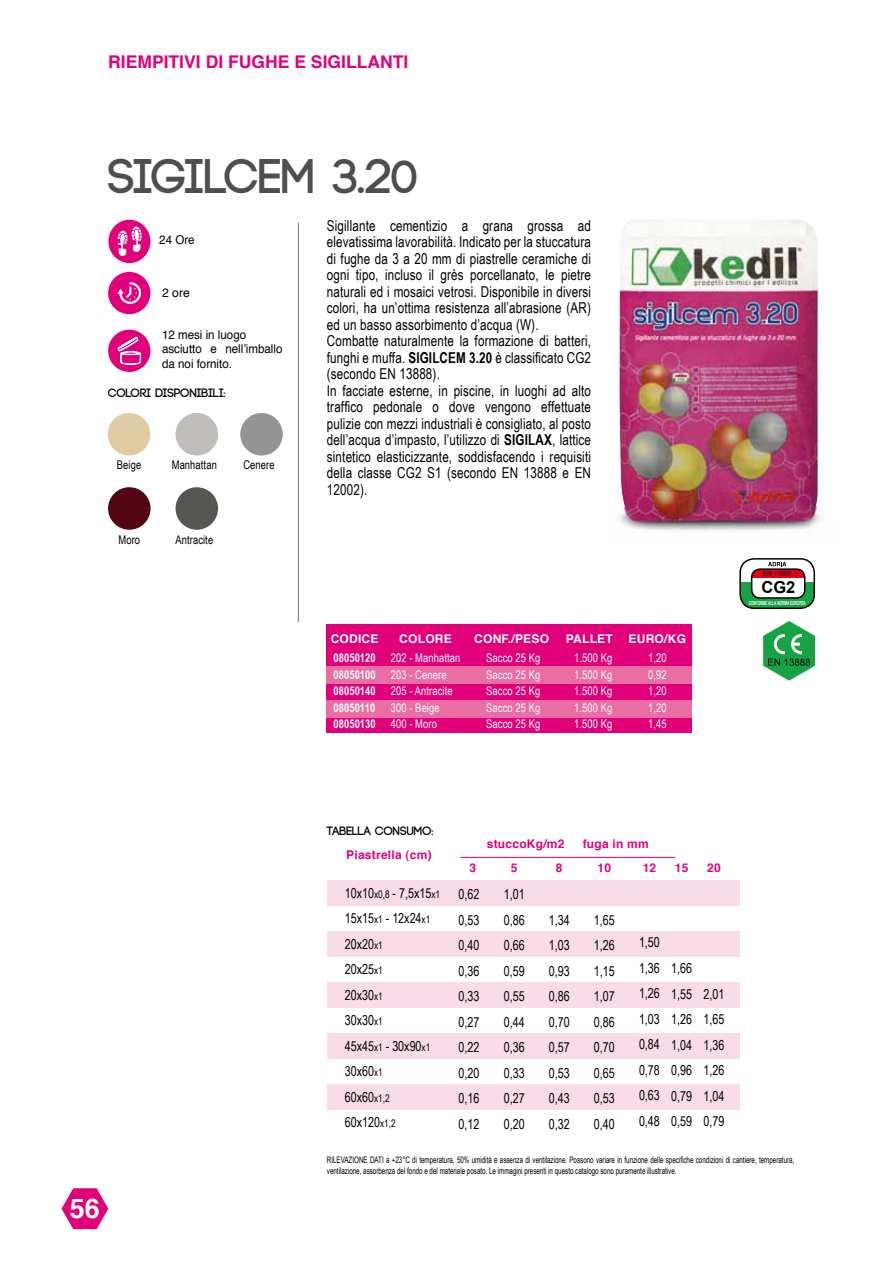
<style>
.page{position:relative;width:893px;height:1263px;background:#fff}
.page>*{position:absolute;margin:0;border:0;box-sizing:border-box;transform-origin:0 0}
.t1{font:700 48.6px "Code";letter-spacing:-.01em;color:#4e4e50}
.t2{font:700 27px "Helvetica";color:#fff}
.t3{font:700 17.55px "Helvetica";color:#e2007a}
.t4{font:700 16.5px "Arial";color:#000}
.t5{font:15px/16.5px "Arial Narrow";letter-spacing:.01em;color:#000;scale:.95 1}
.t6{font:13.8px/25.5px "Arial Narrow";color:#000;text-align:justify;scale:.95 1}
.t7{font:12.15px/14.5px "Helvetica";color:#000;scale:.95 1}
.t8{font:700 12.15px "Code";color:#000}
.t9{font:12.15px "Helvetica";color:#000}
.t10{font:12px/16.5px "Arial Narrow";letter-spacing:.01em;color:#fff;text-align:justify;scale:.95 1}
.t11{font:700 12px "Helvetica";letter-spacing:.02em;color:#e2007a}
.t12{font:700 12px/16.5px "Arial Narrow";letter-spacing:.01em;color:#fff;text-align:justify;scale:.95 1}
.t13{font:700 12px "Helvetica";letter-spacing:.02em;color:#fff}
.t14{font:12px "Arial Narrow";letter-spacing:.01em;color:#000;scale:.95 1}
.t15{font:9px/10.8px "Arial Narrow";letter-spacing:-.005em;color:#000;scale:.85 1}
.t16{font:700 5.55px "Arial Narrow";color:#fff;scale:.7 1}
.s1{font-weight:700}
.s2{font-size:10.5px}
</style>
<div class="page">
<svg style="left:763px;top:621px;width:52px;height:60px"></svg>
<div style="left:740px;top:583px;width:74px;height:25px;background:#17a345"></div>
<div style="left:739px;top:558px;width:76px;height:51px;border:2px solid #000;border-radius:14px"></div>
<div style="left:752px;top:569px;width:53px;height:29px;background:#fff;border-radius:9px"></div>
<div style="left:752px;top:569px;width:53px;height:8px;background:#e2001a"></div>
<div style="left:751px;top:568px;width:54px;height:31px;border:2px solid #000;border-radius:9px"></div>
<svg style="left:764px;top:562px;width:27px;height:14px"></svg>
<img style="left:619px;top:220px;width:204px;height:314px">
<div style="left:108px;top:272px;width:42px;height:42px;background:#e2007a;border-radius:50%"></div>
<svg style="left:117px;top:282px;width:25px;height:22px"></svg>
<div style="left:108px;top:330px;width:42px;height:42px;background:#e2007a;border-radius:50%"></div>
<svg style="left:117px;top:337px;width:24px;height:28px"></svg>
<hr style="left:298px;top:223px;width:1px;height:399px;background:#757577">
<svg style="left:62px;top:1188px;width:46px;height:41px"></svg>
<div style="left:327px;top:880px;width:412px;height:25px;background:#fadce9"></div>
<div style="left:327px;top:931px;width:412px;height:25px;background:#fadce9"></div>
<div style="left:327px;top:982px;width:412px;height:25px;background:#fadce9"></div>
<div style="left:327px;top:1033px;width:412px;height:25px;background:#fadce9"></div>
<div style="left:327px;top:1084px;width:412px;height:25px;background:#fadce9"></div>
<hr style="left:460px;top:857px;width:215px;height:1px;background:#e2007a">
<div style="left:326px;top:624px;width:365px;height:109px;background:#e2007a"></div>
<div style="left:326px;top:666px;width:365px;height:17px;background:#ea6ea3"></div>
<div style="left:326px;top:700px;width:365px;height:17px;background:#ea6ea3"></div>
<div style="left:108px;top:413px;width:42px;height:42px;background:#e0cba2;border-radius:50%"></div>
<div style="left:108px;top:487px;width:43px;height:43px;background:#520614;border-radius:50%"></div>
<div style="left:176px;top:413px;width:42px;height:42px;background:#bebdb9;border-radius:50%"></div>
<div style="left:240px;top:413px;width:43px;height:42px;background:#949494;border-radius:50%"></div>
<div style="left:176px;top:487px;width:42px;height:43px;background:#565752;border-radius:50%"></div>
<div style="left:108px;top:220px;width:42px;height:43px;background:#e2007a;border-radius:50%"></div>
<svg style="left:117px;top:227px;width:25px;height:29px"></svg>
<p class="t3" style="left:108px;top:47px;width:302px">RIEMPITIVI DI FUGHE E SIGILLANTI</p>
<h1 class="t1" style="left:108px;top:152px;width:312px">SIGILCEM 3.20</h1>
<p class="t7" style="left:159px;top:233px;width:39px">24 Ore</p>
<p class="t9" style="left:162px;top:284px;width:29px">2 ore</p>
<p class="t7" style="left:162px;top:327px;width:128px">12 mesi in luogo asciutto e nell’imballo da noi fornito.</p>
<p class="t8" style="left:108px;top:387px;width:119px">COLORI DISPONIBILI:</p>
<p class="t14" style="left:117px;top:456px;width:27px">Beige</p>
<p class="t14" style="left:118px;top:531px;width:24px">Moro</p>
<p class="t14" style="left:172px;top:456px;width:49px">Manhattan</p>
<p class="t14" style="left:243px;top:456px;width:34px">Cenere</p>
<p class="t14" style="left:175px;top:531px;width:41px">Antracite</p>
<p class="t5" style="left:327px;top:216px;width:280px">Sigillante cementizio a grana grossa ad elevatissima lavorabilità. Indicato per la stuccatura di fughe da 3 a 20 mm di piastrelle ceramiche di ogni tipo, incluso il grès porcellanato, le pietre naturali ed i mosaici vetrosi. Disponibile in diversi colori, ha un’ottima resistenza all’abrasione (AR) ed un basso assorbimento d’acqua (W).<br>Combatte naturalmente la formazione di batteri, funghi e muffa. <span class="s1">SIGILCEM 3.20</span> è classificato CG2 (secondo EN 13888).<br>In facciate esterne, in piscine, in luoghi ad alto traffico pedonale o dove vengono effettuate pulizie con mezzi industriali è consigliato, al posto dell’acqua d’impasto, l’utilizzo di <span class="s1">SIGILAX</span>, lattice sintetico elasticizzante, soddisfacendo i requisiti della classe CG2 S1 (secondo EN 13888 e EN 12002).</p>
<p class="t13" style="left:331px;top:629px;width:49px">CODICE</p>
<p class="t12" style="left:333px;top:649px;width:46px">08050120<br>08050100<br>08050140<br>08050110<br>08050130</p>
<p class="t13" style="left:399px;top:629px;width:54px">COLORE</p>
<p class="t10" style="left:391px;top:649px;width:75px;text-align:left">202 - Manhattan<br>203 - Cenere<br>205 - Antracite<br>300 - Beige<br>400 - Moro</p>
<p class="t13" style="left:474px;top:629px;width:76px">CONF./PESO</p>
<p class="t10" style="left:486px;top:649px;width:58px">Sacco 25 Kg Sacco 25 Kg Sacco 25 Kg Sacco 25 Kg Sacco 25 Kg</p>
<p class="t13" style="left:566px;top:629px;width:48px">PALLET</p>
<p class="t10" style="left:574px;top:649px;width:42px">1.500 Kg 1.500 Kg 1.500 Kg 1.500 Kg 1.500 Kg</p>
<p class="t13" style="left:629px;top:629px;width:59px">EURO/KG</p>
<p class="t10" style="left:648px;top:649px;width:21px">1,20<br>0,92<br>1,20<br>1,20<br>1,45</p>
<p class="t4" style="left:761px;top:576px;width:35px">CG2</p>
<p class="t16" style="left:749px;top:599px;width:83px">CONFORME ALLA NORMA EUROPEA</p>
<h2 class="t2" style="left:70px;top:1187px;width:32px">56</h2>
<p class="t8" style="left:327px;top:825px;width:108px">TABELLA CONSUMO:</p>
<p class="t11" style="left:346px;top:845px;width:87px">Piastrella (cm)</p>
<p class="t6" style="left:345px;top:879px;width:102px;text-align:left">10x10<span class="s2">x0,8</span> - 7,5x15<span class="s2">x1<br></span>15x15<span class="s2">x1</span> - 12x24<span class="s2">x1<br></span>20x20<span class="s2">x1<br></span>20x25<span class="s2">x1<br></span>20x30<span class="s2">x1<br></span>30x30<span class="s2">x1<br></span>45x45<span class="s2">x1</span> - 30x90<span class="s2">x1<br></span>30x60<span class="s2">x1<br></span>60x60<span class="s2">x1,2<br></span>60x120<span class="s2">x1,2</span></p>
<p class="t11" style="left:469px;top:858px;width:8px">3</p>
<p class="t6" style="left:459px;top:881px;width:24px">0,62<br>0,53<br>0,40<br>0,36<br>0,33<br>0,27<br>0,22<br>0,20<br>0,16<br>0,12</p>
<p class="t11" style="left:487px;top:834px;width:79px">stuccoKg/m2</p>
<p class="t11" style="left:583px;top:834px;width:68px">fuga in mm</p>
<p class="t11" style="left:511px;top:858px;width:8px">5</p>
<p class="t6" style="left:504px;top:881px;width:24px">1,01<br>0,86<br>0,66<br>0,59<br>0,55<br>0,44<br>0,36<br>0,33<br>0,27<br>0,20</p>
<p class="t11" style="left:556px;top:858px;width:8px">8</p>
<p class="t6" style="left:549px;top:906px;width:24px">1,34<br>1,03<br>0,93<br>0,86<br>0,70<br>0,57<br>0,53<br>0,43<br>0,32</p>
<p class="t11" style="left:598px;top:858px;width:15px">10</p>
<p class="t6" style="left:594px;top:906px;width:24px">1,65<br>1,26<br>1,15<br>1,07<br>0,86<br>0,70<br>0,65<br>0,53<br>0,40</p>
<p class="t11" style="left:643px;top:858px;width:15px">12</p>
<p class="t6" style="left:639px;top:929px;width:24px">1,50<br>1,36<br>1,26<br>1,03<br>0,84<br>0,78<br>0,63<br>0,48</p>
<p class="t11" style="left:675px;top:858px;width:15px">15</p>
<p class="t11" style="left:707px;top:858px;width:15px">20</p>
<p class="t6" style="left:671px;top:955px;width:24px">1,66<br>1,55<br>1,26<br>1,04<br>0,96<br>0,79<br>0,59</p>
<p class="t6" style="left:703px;top:981px;width:24px">2,01<br>1,65<br>1,36<br>1,26<br>1,04<br>0,79</p>
<p class="t15" style="left:327px;top:1154px;width:551px">RILEVAZIONE DATI a +23°C di temperatura, 50% umidità e assenza di ventilazione. Possono variare in funzione delle specifiche condizioni di cantiere, temperatura, ventilazione, assorbenza del fondo e del materiale posato. Le immagini presenti in questo catalogo sono puramente illustrative.</p>
</div>
